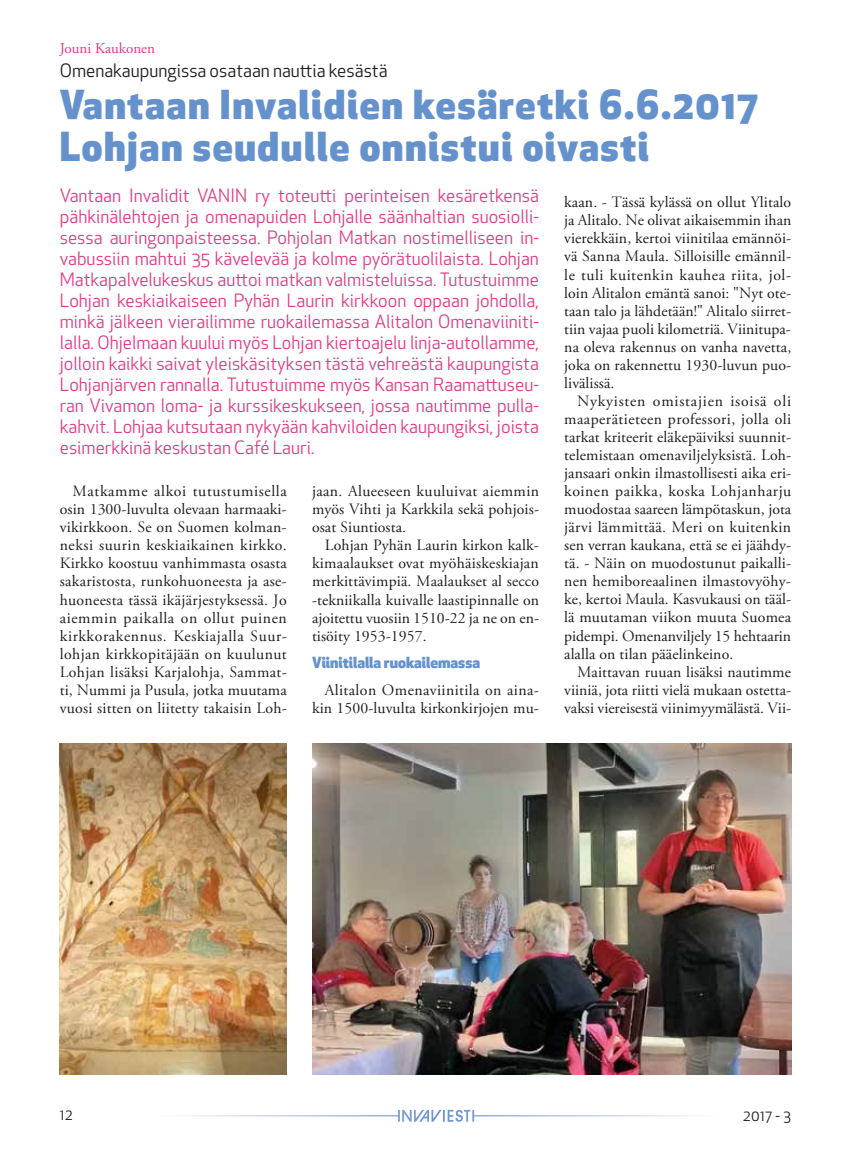
<style>
.page{position:relative;width:851px;height:1149px;background:#fff}
.page>*{position:absolute;margin:0;border:0;box-sizing:border-box;transform-origin:0 0}
.t1{font:800 39px/42px "Apex New";letter-spacing:.04em;color:#6592cd}
.t2{font:18px/21px "Apex New";color:#dd3b87;text-align:justify}
.t3{font:18px "Apex New";color:#1d1d1b}
.t4{font:15.75px/18px "Adobe Garamond Pro";letter-spacing:.005em;color:#1d1d1b;text-align:justify}
.t5{font:800 15px "Apex New";color:#6592cd}
.t6{font:15px "Adobe Garamond Pro";color:#dd3b87}
.t7{font:15px "Apex New";letter-spacing:.03em;color:#1d1d1b}
</style>
<div class="page">
<svg style="left:177px;top:1109px;width:523px;height:12px"></svg>
<img style="left:60px;top:743px;width:227px;height:330px">
<img style="left:312px;top:743px;width:479px;height:330px">
<p class="t6" style="left:60px;top:40px;width:97px">Jouni Kaukonen</p>
<p class="t3" style="left:60px;top:59px;width:329px">Omenakaupungissa osataan nauttia kesästä</p>
<h1 class="t1" style="left:60px;top:83px;width:699px">Vantaan Invalidien kesäretki 6.6.2017<br>Lohjan seudulle onnistui oivasti</h1>
<p class="t2" style="left:60px;top:185px;width:480px">Vantaan Invalidit VANIN ry toteutti perinteisen kesäretkensä pähkinälehtojen ja omenapuiden Lohjalle säänhaltian suosiolli&shy;sessa auringonpaisteessa. Pohjolan Matkan nostimelliseen in&shy;vabussiin mahtui 35 kävelevää ja kolme pyörätuolilaista. Lohjan Matkapalvelukeskus auttoi matkan valmisteluissa. Tutustuimme Lohjan keskiaikaiseen Pyhän Laurin kirkkoon oppaan johdolla, minkä jälkeen vierailimme ruokailemassa Alitalon Omenaviiniti&shy;lalla. Ohjelmaan kuului myös Lohjan kiertoajelu linja-autollamme, jolloin kaikki saivat yleiskäsityksen tästä vehreästä kaupungista Lohjanjärven rannalla. Tutustuimme myös Kansan Raamattuseu&shy;ran Vivamon loma- ja kurssikeskukseen, jossa nautimme pulla&shy;kahvit. Lohjaa kutsutaan nykyään kahviloiden kaupungiksi, joista esimerkkinä keskustan Café Lauri.</p>
<p class="t4" style="left:60px;top:482px;width:228px;text-indent:13px">Matkamme alkoi tutustumisella osin 1300-luvulta olevaan harmaaki&shy;vikirkkoon. Se on Suomen kolman&shy;neksi suurin keskiaikainen kirkko.<br>Kirkko koostuu vanhimmasta osasta sakaristosta, runkohuoneesta ja ase&shy;huoneesta tässä ikäjärjestyksessä. Jo aiemmin paikalla on ollut puinen kirkkorakennus. Keskiajalla Suur&shy;lohjan kirkkopitäjään on kuulunut Lohjan lisäksi Karjalohja, Sammat&shy;ti, Nummi ja Pusula, jotka muutama vuosi sitten on liitetty takaisin Loh-</p>
<p class="t4" style="left:312px;top:482px;width:228px">jaan. Alueeseen kuuluivat aiemmin myös Vihti ja Karkkila sekä pohjois&shy;osat Siuntiosta.</p>
<p class="t4" style="left:312px;top:536px;width:228px;text-indent:13px">Lohjan Pyhän Laurin kirkon kalk&shy;kimaalaukset ovat myöhäiskeskiajan merkittävimpiä. Maalaukset al secco -tekniikalla kuivalle laastipinnalle on ajoitettu vuosiin 1510-22 ja ne on en&shy;tisöity 1953-1957.</p>
<p class="t5" style="left:312px;top:652px;width:169px">Viinitilalla ruokailemassa</p>
<p class="t4" style="left:312px;top:681px;width:228px;text-align:right">Alitalon Omenaviinitila on aina&shy;kin 1500-luvulta kirkonkirjojen mu-</p>
<p class="t4" style="left:564px;top:194px;width:228px">kaan. - Tässä kylässä on ollut Ylitalo ja Alitalo. Ne olivat aikaisemmin ihan vierekkäin, kertoi viinitilaa emännöi&shy;vä Sanna Maula. Silloisille emännil&shy;le tuli kuitenkin kauhea riita, jol&shy;loin Alitalon emäntä sanoi: "Nyt ote&shy;taan talo ja lähdetään!" Alitalo siirret&shy;tiin vajaa puoli kilometriä. Viinitupa&shy;na oleva rakennus on vanha navetta, joka on rakennettu 1930-luvun puo&shy;livälissä.</p>
<p class="t4" style="left:564px;top:392px;width:228px;text-indent:13px">Nykyisten omistajien isoisä oli maaperätieteen professori, jolla oli tarkat kriteerit eläkepäiviksi suunnit&shy;telemistaan omenaviljelyksistä. Loh&shy;jansaari onkin ilmastollisesti aika eri&shy;koinen paikka, koska Lohjanharju muodostaa saareen lämpötaskun, jota järvi lämmittää. Meri on kuitenkin sen verran kaukana, että se ei jäähdy&shy;tä. - Näin on muodostunut paikalli&shy;nen hemiboreaalinen ilmastovyöhy&shy;ke, kertoi Maula. Kasvukausi on tääl&shy;lä muutaman viikon muuta Suomea pidempi. Omenanviljely 15 hehtaarin alalla on tilan pääelinkeino.</p>
<p class="t4" style="left:564px;top:663px;width:228px;text-indent:13px">Maittavan ruuan lisäksi nautimme viiniä, jota riitti vielä mukaan ostetta&shy;vaksi viereisestä viinimyymälästä. Vii-</p>
<p class="t7" style="left:60px;top:1104px;width:14px">12</p>
<p class="t7" style="left:743px;top:1105px;width:49px">2017 - 3</p>
</div>
